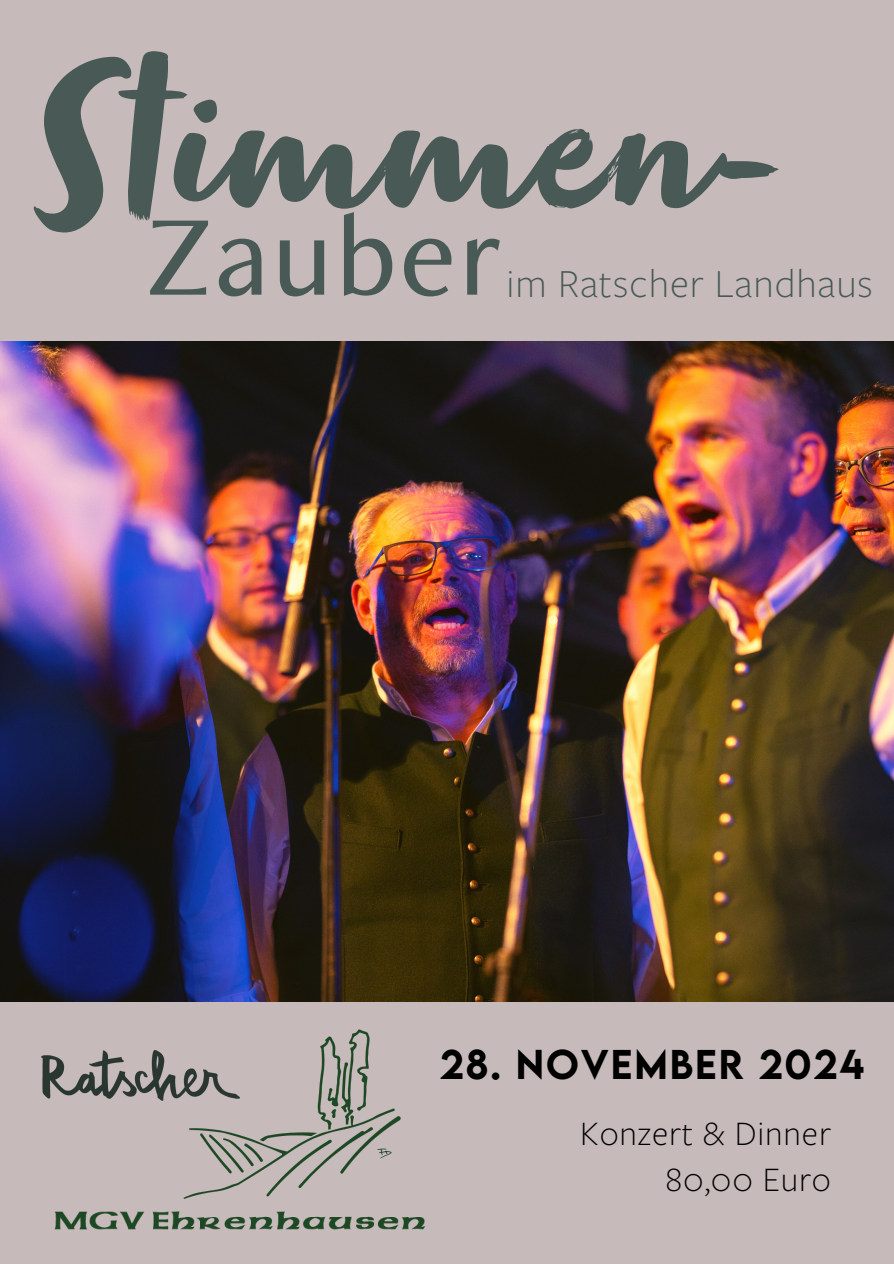
<style>
.page{position:relative;width:894px;height:1264px;background:#fff}
.page>*{position:absolute;margin:0;border:0;box-sizing:border-box;transform-origin:0 0}
.t1{font:233.85px "Zooja Pro";letter-spacing:.025em;color:#485956}
.t2{font:500 118.35px "Freight Neo Pro";letter-spacing:.025em;color:#485956}
.t3{font:300 41.25px "Freight Sans Pro";letter-spacing:.025em;color:#485956}
.t4{font:500 36.9px "LEMONMILK";letter-spacing:.05em;color:#000}
.t5{font:300 35.55px "Freight Sans Pro";letter-spacing:.025em;color:#000}
</style>
<div class="page">
<div style="left:0;top:0;width:893px;height:1263px;background:#c7baba"></div>
<img style="left:0;top:341px;width:893px;height:661px">
<img style="left:55px;top:1211px;width:371px;height:19px">
<img style="left:183px;top:1029px;width:218px;height:170px">
<img style="left:42px;top:1050px;width:198px;height:62px">
<p class="t1" style="left:30px;top:34px;width:751px">Stimmen-</p>
<p class="t2" style="left:146px;top:210px;width:357px">Zauber</p>
<p class="t3" style="left:506px;top:261px;width:368px">im Ratscher Landhaus</p>
<h4 class="t4" style="left:439px;top:1038px;width:426px">28. NOVEM BER 2024</h4>
<h2 class="t5" style="left:580px;top:1114px;width:252px">Konzert &amp; Dinner</h2>
<p class="t5" style="left:665px;top:1160px;width:167px">80,00 Euro</p>
</div>
